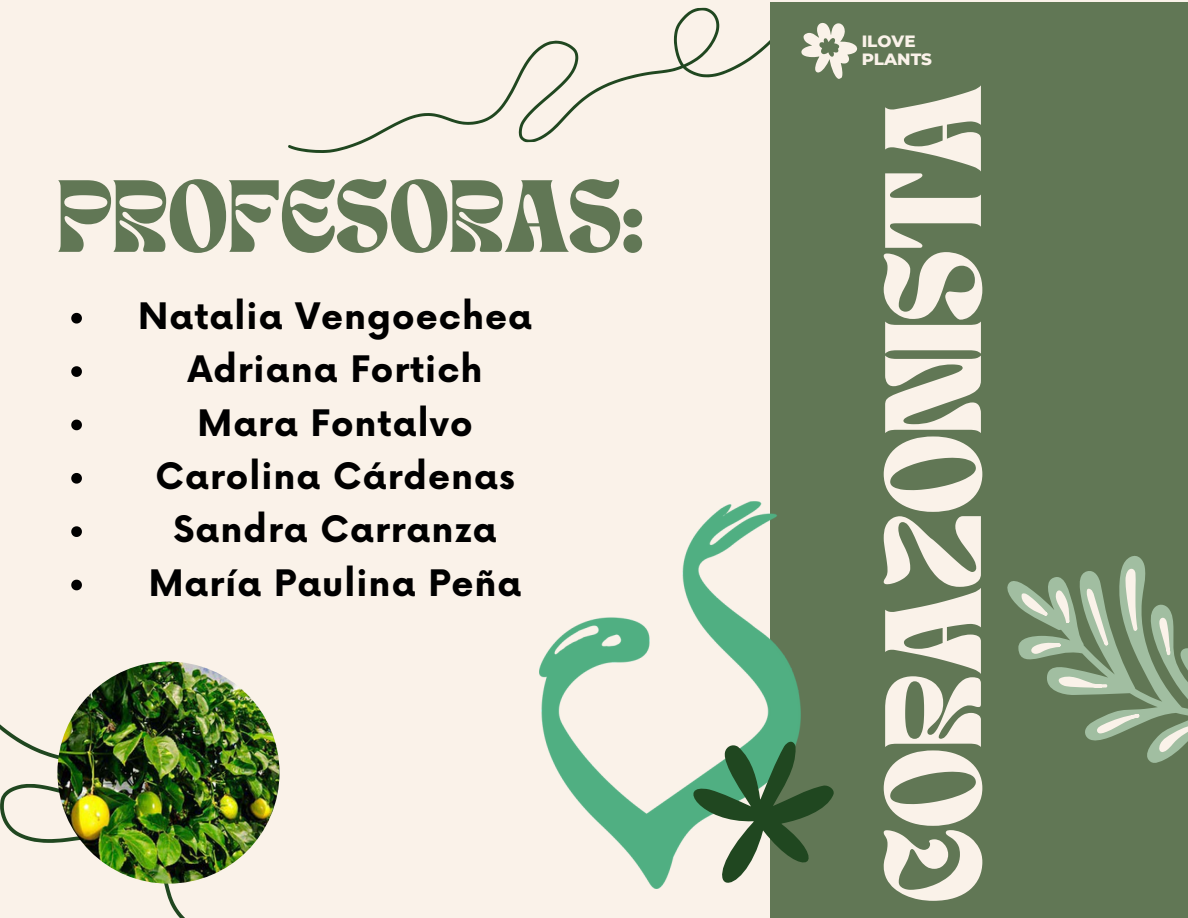
<style>
.page{position:relative;width:1188px;height:918px;background:#faf2e9}
.page>*{position:absolute;margin:0;border:0;box-sizing:border-box;transform-origin:0 0}
.t1{font:95.85px "TANNIMBUS";color:#faf2e9}
.t2{font:71.7px "TANNIMBUS";color:#617755}
.t3{font:700 35.55px "Now";letter-spacing:.03em;color:#000}
.t4{font:800 16.65px "Montserrat";color:#faf2e9}
</style>
<div class="page">
<svg style="left:288px;top:3px;width:483px;height:153px"></svg>
<svg style="left:0;top:579px;width:275px;height:339px"></svg>
<div style="left:771px;top:2px;width:417px;height:916px;background:#617755"></div>
<svg style="left:801px;top:23px;width:57px;height:56px"></svg>
<svg style="left:1007px;top:556px;width:181px;height:207px"></svg>
<img style="left:57px;top:662px;width:223px;height:222px;border-radius:50%">
<img style="left:540px;top:501px;width:261px;height:350px">
<svg style="left:626px;top:703px;width:208px;height:215px"></svg>
<svg style="left:71px;top:313px;width:11px;height:11px"></svg>
<svg style="left:71px;top:366px;width:11px;height:11px"></svg>
<svg style="left:71px;top:420px;width:11px;height:10px"></svg>
<svg style="left:71px;top:473px;width:11px;height:11px"></svg>
<svg style="left:71px;top:526px;width:11px;height:11px"></svg>
<svg style="left:71px;top:580px;width:11px;height:10px"></svg>
<p class="t2" style="left:57px;top:176px;width:588px">PROFESORAS:</p>
<h2 class="t3" style="left:138px;top:297px;width:395px">Natalia Vengoechea</h2>
<p class="t3" style="left:188px;top:350px;width:296px">Adriana Fortich</p>
<p class="t3" style="left:198px;top:404px;width:277px">Mara Fontalvo</p>
<p class="t3" style="left:155px;top:457px;width:361px">Carolina Cárdenas</p>
<p class="t3" style="left:173px;top:510px;width:325px">Sandra Carranza</p>
<p class="t3" style="left:149px;top:564px;width:374px">María Paulina Peña</p>
<h1 class="t4" style="left:862px;top:31px;width:55px">ILOVE</h1>
<p class="t4" style="left:862px;top:49px;width:72px">PLANTS</p>
<p class="t1" style="left:879px;top:903px;width:819px;rotate:-90deg">CORAZONISTA</p>
</div>
